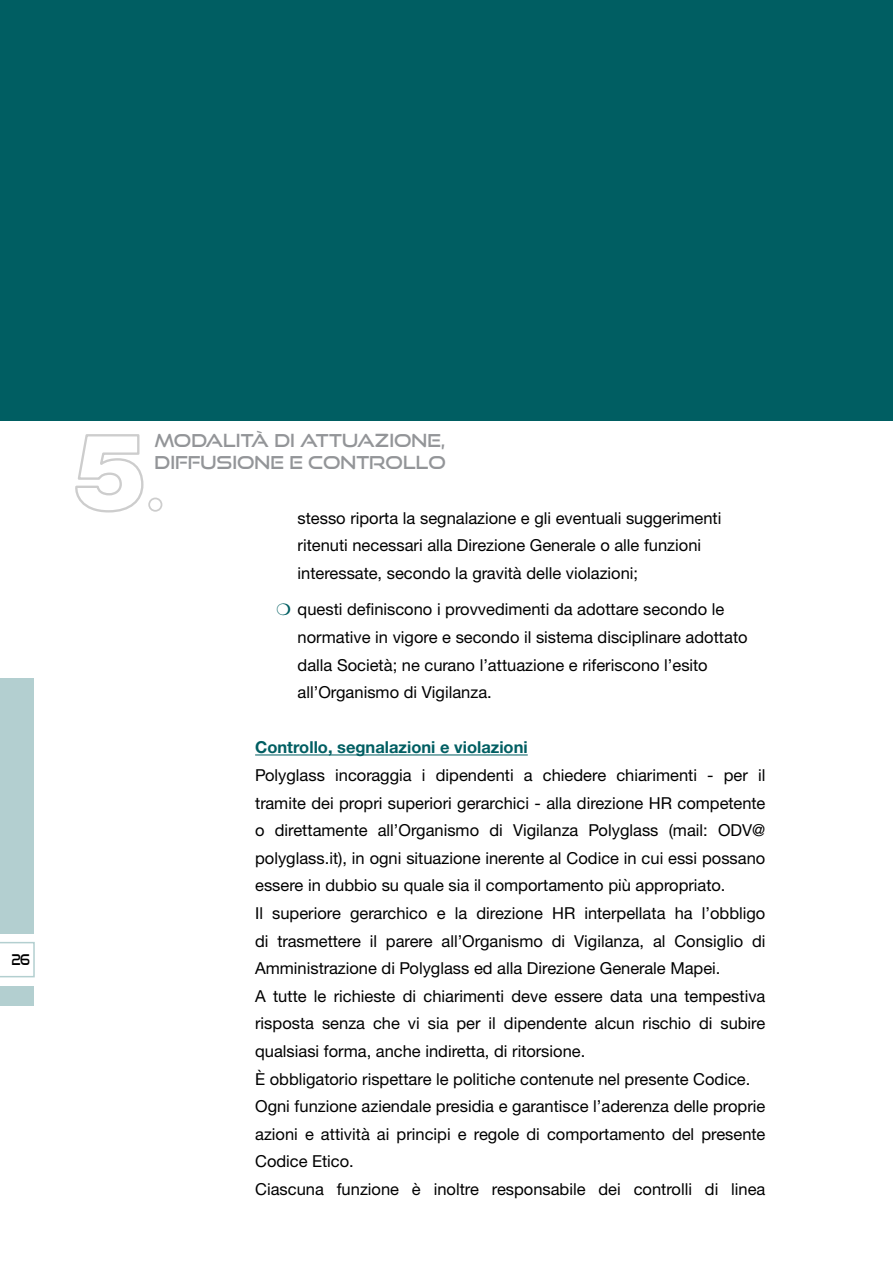
<style>
.page{position:relative;width:893px;height:1263px;background:#fff}
.page>*{position:absolute;margin:0;border:0;box-sizing:border-box;transform-origin:0 0}
.t1{font:18px/21.6px "Good Times Rg";color:#939598}
.t2{font:16.5px/27.6px "Helvetica Neue LTW1 G";color:#000}
.t3{font:700 16.5px "Helvetica Neue LTW1 G";color:#005e62}
.t4{font:15px "Good Times Rg";color:#000;scale:.76 1}
.s1{color:#005e62}
</style>
<div class="page">
<svg style="left:0;top:942px;width:35px;height:35px"></svg>
<div style="left:0;top:678px;width:34px;height:255px;background:#b3cfd0"></div>
<div style="left:0;top:986px;width:34px;height:20px;background:#b3cfd0"></div>
<div style="left:0;top:0;width:893px;height:421px;background:#005e62"></div>
<hr style="left:255px;top:754px;width:273px;height:1px;background:#005e62">
<svg style="left:75px;top:434px;width:69px;height:79px"></svg>
<div style="left:148px;top:497px;width:14px;height:15px;border:2px solid #000;border-radius:50%"></div>
<p class="t4" style="left:11px;top:950px;width:26px">26</p>
<p class="t1" style="left:155px;top:429px;width:293px">MODALITà DI ATTUAZIONE,<br>DIFFUSIONE E CONTROLLO</p>
<p class="t2" style="left:298px;top:504px;width:425px">stesso riporta la segnalazione e gli eventuali suggerimenti ritenuti necessari alla Direzione Generale o alle funzioni interessate, secondo la gravità delle violazioni;</p>
<p class="t2" style="left:298px;top:595px;width:451px;text-indent:-21px"><span class="s1">❍</span> questi definiscono i provvedimenti da adottare secondo le normative in vigore e secondo il sistema disciplinare adottato dalla Società; ne curano l’attuazione e riferiscono l’esito all’Organismo di Vigilanza.</p>
<p class="t3" style="left:255px;top:737px;width:274px">Controllo, segnalazioni e violazioni</p>
<p class="t2" style="left:255px;top:761px;width:512px">Polyglass incoraggia i dipendenti a chiedere chiarimenti - per il tramite dei propri superiori gerarchici - alla direzione HR competente o direttamente all’Organismo di Vigilanza Polyglass (mail: ODV@ polyglass.it), in ogni situazione inerente al Codice in cui essi possano essere in dubbio su quale sia il comportamento più appropriato.<br>Il superiore gerarchico e la direzione HR interpellata ha l’obbligo di trasmettere il parere all’Organismo di Vigilanza, al Consiglio di Amministrazione di Polyglass ed alla Direzione Generale Mapei.<br>A tutte le richieste di chiarimenti deve essere data una tempestiva risposta senza che vi sia per il dipendente alcun rischio di subire qualsiasi forma, anche indiretta, di ritorsione.<br>È obbligatorio rispettare le politiche contenute nel presente Codice.<br>Ogni funzione aziendale presidia e garantisce l’aderenza delle proprie azioni e attività ai principi e regole di comportamento del presente Codice Etico.<br>Ciascuna funzione è inoltre responsabile dei controlli di linea</p>
</div>
